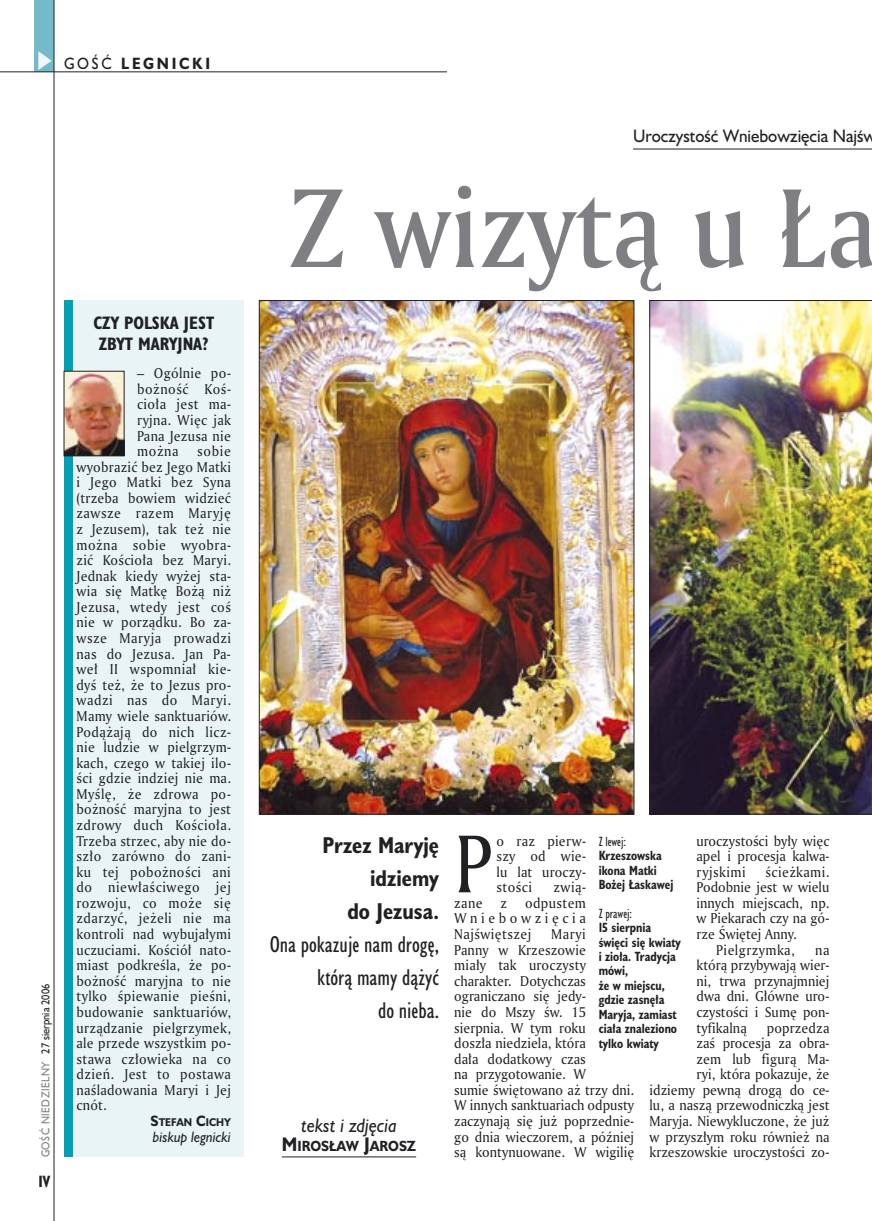
<style>
.page{position:relative;width:872px;height:1221px;background:#fff}
.page>*{position:absolute;margin:0;border:0;box-sizing:border-box;transform-origin:0 0}
._05_tytyl_AmMd_72_pt{font:108px "Amerigo Md PL";color:#7f7f83;scale:.9 1}
._02_body_z_incjalem_4{font:79.05px "Amerigo PL";color:#212125;scale:.9 1}
._06-1_lead_prawy_HuCn_14_pt{font:21px/33px "Humanst 521 Cn PL";color:#212125;text-align:right}
._12_autor_HuBd{font:italic 18px "Humanst 521 PL";color:#212125;scale:.9 1}
._04-3_nadtytul_lokal{font:16.5px "Humanst 521 PL";color:#212125;scale:.94 1}
._04-2_tytul_ramki{font:700 16.5px/21px "Humanst 521 Cn PL";color:#212125;text-align:center}
._15a_temat_lewo{font:700 15px "Humanst 521 PL";letter-spacing:.2em;color:#212125;scale:.9 1}
._16_pagina_lewa{font:700 15px "Humanst 521 Cn PL";color:#212125;scale:.94 1}
._03-4_body_liturgii{font:13.8px/15.6px "Amerigo PL";letter-spacing:.03em;color:#212125;text-align:justify;scale:.94 1}
._02_body_z_incjalem_4-2{font:13.8px/15.6px "Amerigo PL";color:#212125;text-align:justify;scale:.94 1}
._01_body_tekst{font:13.8px/15.6px "Amerigo PL";color:#212125;text-align:justify;scale:.94 1}
._12b_miasto_na_koncu_Hu{font:italic 13.8px "Humanst 521 PL";color:#212125;scale:.92 1}
._01_body_tekst-2{font:13.8px "Amerigo PL";letter-spacing:.035em;color:#212125;scale:.94 1}
._12_autor_HuBd-2{font:700 13.5px "Humanst 521 PL";color:#212125;scale:.9 1}
._09_podpis_zdjecia_HuCnB{font:700 12.3px/14.4px "Humanst 521 Cn PL";color:#212125;scale:.94 1}
._09_podpis_zdjecia_HuCnB-2{font:12.3px "Humanst 521 Cn PL";color:#212125;scale:.94 1}
._18a_data_lewa_GOSC{font:10.5px "Humanst 521 PL";letter-spacing:.05em;color:#7f7f83;scale:.9 1}
._18_data_lewa{font:10.5px "Humanst 521 PL";color:#212125;scale:.9 1}
._12a_autor_na_koncu_HuBd{font:700 10.35px "Humanst 521 PL";color:#212125;scale:.9 1}
.s1{font-weight:400}
.s2{font-size:13.8px}
.s3{font-weight:700}
.s4{font-size:18px}
</style>
<div class="page">
<div style="left:35px;top:0;width:19px;height:72px;background:#75baca"></div>
<svg style="left:38px;top:51px;width:14px;height:19px"></svg>
<hr style="left:54px;top:0;width:1px;height:1220px;background:#212125">
<hr style="left:0;top:72px;width:447px;height:1px;background:#212125">
<div style="left:64px;top:300px;width:180px;height:856px;background:#e9f4f6"></div>
<div style="left:64px;top:300px;width:8px;height:856px;background:#00a0b6"></div>
<img style="left:66px;top:373px;width:56px;height:81px">
<div style="left:64px;top:371px;width:60px;height:85px;border:1px solid #212125"></div>
<hr style="left:633px;top:149px;width:239px;height:1px;background:#212125">
<hr style="left:282px;top:1156px;width:134px;height:1px;background:#212125">
<img style="left:649px;top:300px;width:223px;height:514px">
<img style="left:261px;top:302px;width:371px;height:510px">
<p class="_15a_temat_lewo" style="left:64px;top:53px;width:164px"><span class="s1">GOŚĆ</span> LEGNICKI</p>
<p class="_18_data_lewa" style="left:38px;top:1053px;width:79px;rotate:-90deg">27 sierpnia 2006</p>
<p class="_18a_data_lewa_GOSC" style="left:38px;top:1157px;width:108px;rotate:-90deg">GOŚĆ NIEDZIELNY</p>
<p class="_16_pagina_lewa" style="left:38px;top:1170px;width:14px">IV</p>
<p class="_04-2_tytul_ramki" style="left:93px;top:312px;width:122px">CZY POLSKA JEST<br>ZBYT MARYJNA?</p>
<p class="_03-4_body_liturgii" style="left:137px;top:365px;width:101px">– Ogólnie po&shy;bożność Koś&shy;cioła jest ma&shy;ryjna. Więc jak Pana Jezusa nie można</p>
<p class="_03-4_body_liturgii" style="left:77px;top:443px;width:166px;text-indent:121px">sobie wyobrazić bez Jego Matki i Jego Matki bez Syna (trzeba bowiem widzieć zawsze razem Maryję z Jezusem), tak też nie można sobie wyobra&shy;zić Kościoła bez Maryi.<br>Jednak kiedy wyżej sta&shy;wia się Matkę Bożą niż Jezusa, wtedy jest coś nie w porządku. Bo za&shy;wsze Maryja prowadzi nas do Jezusa. Jan Pa&shy;weł II wspomniał kie&shy;dyś też, że to Jezus pro&shy;wadzi nas do Maryi.<br>Mamy wiele sanktuariów.<br>Podążają do nich licz&shy;nie ludzie w pielgrzym&shy;kach, czego w takiej ilo&shy;ści gdzie indziej nie ma.<br>Myślę, że zdrowa po&shy;bożność maryjna to jest zdrowy duch Kościoła.<br>Trzeba strzec, aby nie do&shy;szło zarówno do zani&shy;ku tej pobożności ani do niewłaściwego jej rozwoju, co może się zdarzyć, jeżeli nie ma kontroli nad wybujałymi uczuciami. Kościół nato&shy;miast podkreśla, że po&shy;bożność maryjna to nie tylko śpiewanie pieśni, budowanie sanktuariów, urządzanie pielgrzymek, ale przede wszystkim po&shy;stawa człowieka na co dzień. Jest to postawa naśladowania Maryi i Jej cnót.</p>
<p class="_12a_autor_na_koncu_HuBd" style="left:151px;top:1114px;width:91px"><span class="s2">S</span>TEFAN <span class="s2">C</span>ICHY</p>
<p class="_12b_miasto_na_koncu_Hu" style="left:153px;top:1126px;width:86px">biskup legnicki</p>
<p class="_04-3_nadtytul_lokal" style="left:633px;top:124px;width:260px">Uroczystość Wniebowzięcia Najśw</p>
<p class="_05_tytyl_AmMd_72_pt" style="left:288px;top:156px;width:654px">Z wizytą u Ła</p>
<p class="_02_body_z_incjalem_4-2" style="left:696px;top:832px;width:143px">uroczystości były więc apel i procesja kalwa&shy;ryjskimi</p>
<p class="_02_body_z_incjalem_4" style="left:454px;top:811px;width:43px">P</p>
<p class="_02_body_z_incjalem_4-2" style="left:496px;top:832px;width:97px">o raz pierw&shy;szy od wie&shy;lu lat uroczy&shy;stości</p>
<p class="_06-1_lead_prawy_HuCn_14_pt" style="left:270px;top:828px;width:171px"><span class="s3">Przez Maryję idziemy<br>do Jezusa.<br></span>Ona pokazuje nam drogę, którą mamy dążyć<br>do nieba.</p>
<p class="_09_podpis_zdjecia_HuCnB-2" style="left:598px;top:833px;width:31px">Z lewej:</p>
<p class="_09_podpis_zdjecia_HuCnB" style="left:598px;top:848px;width:81px">Krzeszowska ikona Matki<br>Bożej Łaskawej</p>
<p class="_09_podpis_zdjecia_HuCnB" style="left:598px;top:905px;width:89px"><span class="s1">Z prawej:<br></span>15 sierpnia święci się kwiaty i zioła. Tradycja mówi,<br>że w miejscu, gdzie zasnęła<br>Maryja, zamiast ciała znaleziono tylko kwiaty</p>
<p class="_02_body_z_incjalem_4-2" style="left:696px;top:863px;width:143px;text-indent:69px">ścieżkami.<br>Podobnie jest w wielu innych miejscach, np. w Piekarach czy na gó&shy;rze Świętej Anny.</p>
<p class="_01_body_tekst-2" style="left:716px;top:940px;width:85px">Pielgrzymka,</p>
<p class="_02_body_z_incjalem_4-2" style="left:553px;top:879px;width:36px">zwią-</p>
<p class="_02_body_z_incjalem_4-2" style="left:454px;top:894px;width:142px;text-indent:71px">odpustem Wniebowzięcia Najświętszej</p>
<p class="_02_body_z_incjalem_4-2" style="left:454px;top:894px;width:32px">zane</p>
<p class="_02_body_z_incjalem_4-2" style="left:500px;top:894px;width:8px">z</p>
<p class="_02_body_z_incjalem_4-2" style="left:454px;top:925px;width:193px;text-align:left;text-indent:97px">Maryi<br>Panny w Krzeszowie<br>miały tak uroczysty charakter. Dotychczas ograniczano się jedy-<br>nie do Mszy św. 15 sierpnia. W tym roku<br>doszła niedziela, która<br>dała dodatkowy czas<br>na przygotowanie. W<br>sumie świętowano aż trzy dni.<br>W innych sanktuariach odpusty zaczynają się już poprzednie&shy;go dnia wieczorem, a później są kontynuowane. W wigilię</p>
<p class="_01_body_tekst" style="left:696px;top:941px;width:143px;text-indent:119px">na którą przybywają wier&shy;ni, trwa przynajmniej dwa dni. Główne uro&shy;czystości i Sumę pon&shy;tyfikalną</p>
<p class="_01_body_tekst" style="left:649px;top:1019px;width:193px;text-align:right">poprzedza<br>zaś procesja za obra-<br>zem lub figurą Ma-<br>ryi, która pokazuje, że idziemy pewną drogą do ce&shy;lu, a naszą przewodniczką jest<br>Maryja. Niewykluczone, że już w przyszłym roku również na krzeszowskie uroczystości zo-</p>
<p class="_12_autor_HuBd" style="left:301px;top:1112px;width:108px">tekst i zdjęcia</p>
<p class="_12_autor_HuBd-2" style="left:282px;top:1136px;width:151px"><span class="s4">M</span>IROSŁAW <span class="s4">J</span>AROSZ</p>
</div>
